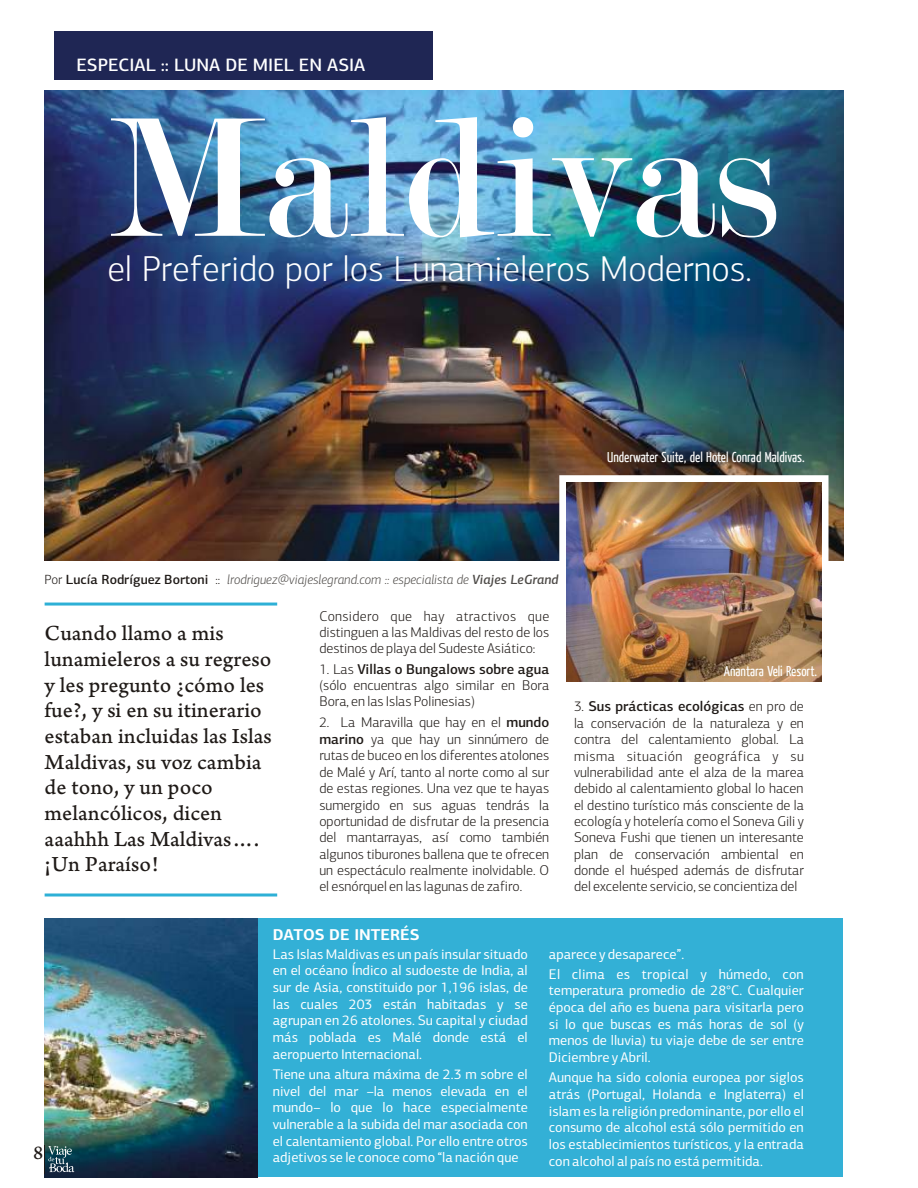
<style>
.page{position:relative;width:918px;height:1188px;background:#fff}
.page>*{position:absolute;margin:0;border:0;box-sizing:border-box;transform-origin:0 0}
.t1{font:181.8px "Modern";color:#fff}
.t2{font:300 36.15px "PF Agora Sans Pro";color:#fff}
.t3{font:22.5px/25.7px "Arno Pro Caption";color:#1f1a17}
.t4{font:20.4px "Arno Pro Caption";color:#1f1a17}
.t5{font:500 18px "PF Agora Sans Pro";color:#fff}
.t6{font:700 15.75px "PF Agora Sans Pro";color:#fff}
.t7{font:300 14.25px/16.4px "PF Agora Sans Pro";color:#1f1a17;text-align:justify}
.t8{font:14.25px "Yanone Kaffeesatz";color:#fff}
.t9{font:14.1px/16.6px "PF Agora Sans Pro";color:#fff;text-align:justify}
.t10{font:italic 300 13.35px "PF Agora Sans Pro";color:#4d4a47}
.s1{font-style:normal;color:#1f1a17}
.s2{font-weight:500;font-style:normal;color:#1f1a17}
.s3{font-weight:500}
</style>
<div class="page">
<div style="left:45px;top:918px;width:798px;height:259px;background:#33b0d6"></div>
<img style="left:45px;top:918px;width:212px;height:259px">
<img style="left:45px;top:91px;width:798px;height:470px">
<div style="left:559px;top:475px;width:270px;height:142px;border:15px solid #fff"></div>
<img style="left:567px;top:483px;width:254px;height:199px">
<svg style="left:44px;top:1145px;width:30px;height:29px"></svg>
<div style="left:54px;top:31px;width:378px;height:48px;background:#1f2654"></div>
<hr style="left:45px;top:603px;width:232px;height:3px;background:#2eb0d6">
<hr style="left:45px;top:894px;width:232px;height:3px;background:#2eb0d6">
<p class="t5" style="left:76px;top:57px;width:290px">ESPECIAL :: LUNA DE MIEL EN ASIA</p>
<h1 class="t1" style="left:107px;top:117px;width:672px">Maldivas</h1>
<h2 class="t2" style="left:107px;top:253px;width:646px">el Preferido por los Lunamieleros Modernos.</h2>
<p class="t8" style="left:607px;top:451px;width:199px">Underwater Suite, del Hotel Conrad Maldivas.</p>
<p class="t10" style="left:45px;top:574px;width:515px"><span class="s1">Por</span> <span class="s2">Lucía Rodríguez Bortoni</span> <span class="s1">::</span> lrodriguez@viajeslegrand.com :: especialista de <span class="s3">Viajes LeGrand</span></p>
<h3 class="t3" style="left:45px;top:624px;width:229px">Cuando llamo a mis lunamieleros a su regreso y les pregunto ¿cómo les fue?, y si en su itinerario estaban incluidas las Islas<br>Maldivas, su voz cambia de tono, y un poco melancólicos, dicen aaahhh Las Maldivas…. ¡Un Paraíso!</h3>
<p class="t7" style="left:319px;top:609px;width:231px">Considero que hay atractivos que distinguen a las Maldivas del resto de los destinos de playa del Sudeste Asiático:</p>
<p class="t7" style="left:319px;top:662px;width:231px">1. Las <span class="s3">Villas o Bungalows sobre agua </span>(sólo encuentras algo similar en Bora Bora, en las Islas Polinesias)</p>
<p class="t7" style="left:319px;top:715px;width:231px">2. La Maravilla que hay en el <span class="s3">mundo marino</span> ya que hay un sinnúmero de rutas de buceo en los diferentes atolones de Malé y Arí, tanto al norte como al sur de estas regiones. Una vez que te hayas sumergido en sus aguas tendrás la oportunidad de disfrutar de la presencia del mantarrayas, así como también algunos tiburones ballena que te ofrecen un espectáculo realmente inolvidable. O el esnórquel en las lagunas de zafiro.</p>
<p class="t6" style="left:273px;top:928px;width:148px">DATOS DE INTERÉS</p>
<p class="t8" style="left:724px;top:665px;width:95px">Anantara Veli Resort.</p>
<p class="t7" style="left:574px;top:699px;width:231px">3. <span class="s3">Sus prácticas ecológicas</span> en pro de la conservación de la naturaleza y en contra del calentamiento global. La misma situación geográfica y su vulnerabilidad ante el alza de la marea debido al calentamiento global lo hacen el destino turístico más consciente de la ecología y hotelería como el Soneva Gili y Soneva Fushi que tienen un interesante plan de conservación ambiental en donde el huésped además de disfrutar del excelente servicio, se concientiza del</p>
<h3 class="t4" style="left:33px;top:1146px;width:12px">8</h3>
<p class="t9" style="left:273px;top:947px;width:257px">Las Islas Maldivas es un país insular situado en el océano Índico al sudoeste de India, al sur de Asia, constituido por 1,196 islas, de las cuales 203 están habitadas y se agrupan en 26 atolones. Su capital y ciudad más poblada es Malé donde está el aeropuerto Internacional.</p>
<p class="t9" style="left:273px;top:1067px;width:257px">Tiene una altura máxima de 2.3 m sobre el nivel del mar –la menos elevada en el mundo– lo que lo hace especialmente vulnerable a la subida del mar asociada con el calentamiento global. Por ello entre otros adjetivos se le conoce como “la nación que</p>
<p class="t9" style="left:549px;top:945px;width:257px;line-height:20.1px">aparece y desaparece”.<br>El clima es tropical y húmedo, con</p>
<p class="t9" style="left:549px;top:984px;width:257px">temperatura promedio de 28°C. Cualquier época del año es buena para visitarla pero si lo que buscas es más horas de sol (y menos de lluvia) tu viaje debe de ser entre Diciembre y Abril.</p>
<p class="t9" style="left:549px;top:1070px;width:257px">Aunque ha sido colonia europea por siglos atrás (Portugal, Holanda e Inglaterra) el islam es la religión predominante, por ello el consumo de alcohol está sólo permitido en los establecimientos turísticos, y la entrada con alcohol al país no está permitida.</p>
</div>
